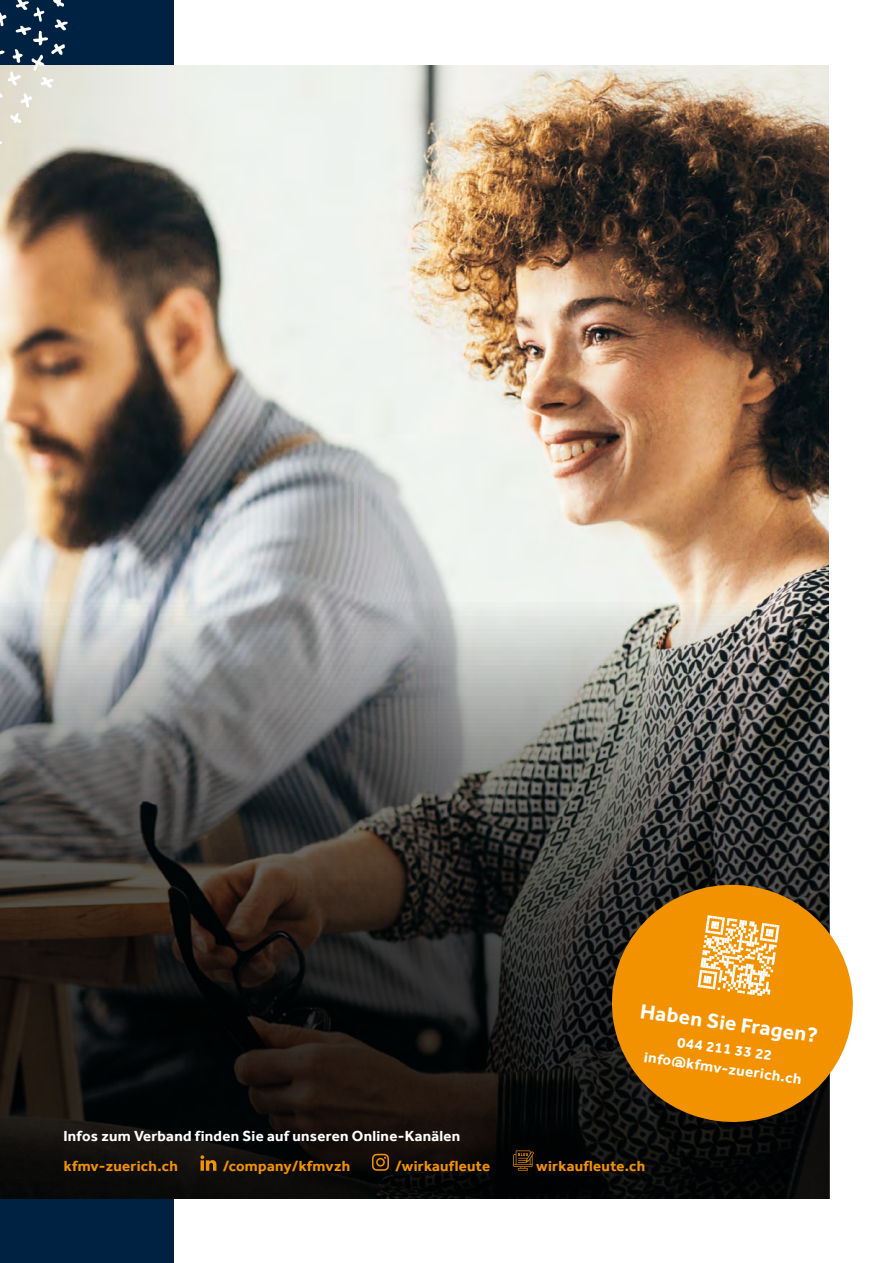
<style>
.page{position:relative;width:893px;height:1263px;background:#fff}
.page>*{position:absolute;margin:0;border:0;box-sizing:border-box;transform-origin:0 0}
.t1{font:700 21px "Effra";color:#fff}
.t2{font:700 15px/19.5px "Effra";letter-spacing:.02em;color:#fff;text-align:center}
.t3{font:700 15px "Effra";letter-spacing:.02em;color:#f39200}
</style>
<div class="page">
<div style="left:0;top:0;width:173px;height:1263px;background:#002242"></div>
<img style="left:0;top:63px;width:830px;height:1136px">
<svg style="left:0;top:135px;width:2px;height:15px"></svg>
<svg style="left:372px;top:1154px;width:17px;height:17px"></svg>
<svg style="left:200px;top:1155px;width:16px;height:16px"></svg>
<svg style="left:513px;top:1150px;width:21px;height:20px"></svg>
<svg style="left:604px;top:877px;width:249px;height:253px;fill:#f39200"></svg>
<svg style="left:698px;top:915px;width:81px;height:81px"></svg>
<svg style="left:0;top:0;width:68px;height:123px"></svg>
<p class="t2" style="left:63px;top:1126px;width:398px">Infos zum Verband finden Sie auf unseren Online-Kanälen</p>
<h1 class="t1" style="left:642px;top:998px;width:180px;rotate:8deg">Haben Sie Fragen?</h1>
<p class="t2" style="left:648px;top:1028px;width:160px;rotate:8deg">044 211 33 22 info@kfmv-zuerich.ch</p>
<p class="t3" style="left:64px;top:1157px;width:116px">kfmv-zuerich.ch</p>
<p class="t3" style="left:223px;top:1157px;width:129px">/company/kfmvzh</p>
<p class="t3" style="left:395px;top:1157px;width:96px">/wirkaufleute</p>
<p class="t3" style="left:536px;top:1157px;width:110px">wirkaufleute.ch</p>
</div>
